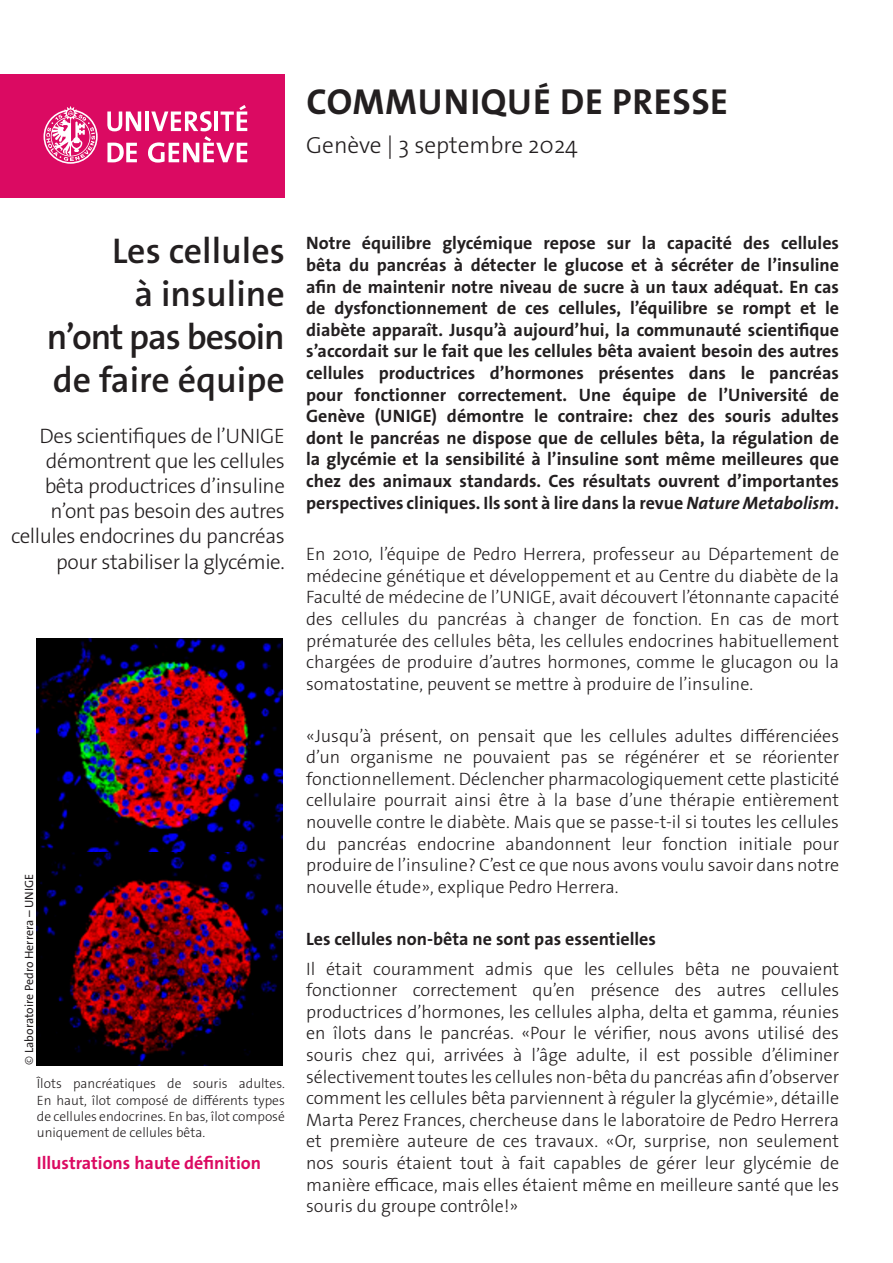
<style>
.page{position:relative;width:893px;height:1263px;background:#fff}
.page>*{position:absolute;margin:0;border:0;box-sizing:border-box;transform-origin:0 0}
._4__texte_courant{font:700 36.3px "The Sans Os F";letter-spacing:.02em;color:#231f20}
._1__grand_titre{font:600 36px/43.2px "The Sans Os F";color:#231f20;text-align:right}
._4__texte_courant-2{font:300 23.4px "The Sans Os F";color:#231f20}
._1__grand_titre-2{font:300 21px/25.2px "The Sans Os F";letter-spacing:-.02em;color:#231f20;text-align:right}
._4__texte_courant-3{font:300 18px/21.6px "The Sans Os F";color:#231f20;text-align:justify}
._4__texte_courant-4{font:700 18px/21.6px "The Sans Os F";color:#231f20;text-align:justify}
.t1{font:700 18px "The Sans Os F";color:#db0a62}
.t2{font:300 13.5px/16.2px "The Sans Os F";color:#231f20;text-align:justify}
.t3{font:12px "The Sans Os F";color:#231f20}
.s1{font-weight:300}
.s2{font-style:italic}
</style>
<div class="page">
<div style="left:0;top:74px;width:285px;height:124px;background:#db0a62"></div>
<svg style="left:44px;top:106px;width:54px;height:58px"></svg>
<svg style="left:107px;top:111px;width:34px;height:20px"></svg>
<hr style="left:145px;top:111px;width:4px;height:20px;background:#fff">
<svg style="left:107px;top:143px;width:30px;height:19px"></svg>
<svg style="left:148px;top:105px;width:99px;height:58px"></svg>
<img style="left:37px;top:639px;width:246px;height:426px">
<p class="_4__texte_courant" style="left:306px;top:78px;width:423px">COMMUNIQUÉ DE PRESSE</p>
<p class="_4__texte_courant-2" style="left:306px;top:130px;width:273px">Genève | 3 septembre 2024</p>
<p class="_1__grand_titre" style="left:47px;top:229px;width:239px">Les cellules<br>à insuline<br>n’ont pas besoin de faire équipe</p>
<p class="_1__grand_titre-2" style="left:11px;top:423px;width:275px">Des scientifiques de l’UNIGE démontrent que les cellules bêta productrices d’insuline n’ont pas besoin des autres cellules endocrines du pancréas pour stabiliser la glycémie.</p>
<p class="t3" style="left:21px;top:1064px;width:193px;rotate:-90deg"><span class="s1">©</span> Laboratoire Pedro Herrera – UNIGE</p>
<p class="t2" style="left:37px;top:1076px;width:250px">Îlots pancréatiques de souris adultes.<br>En haut, îlot composé de différents types de cellules endocrines. En bas, îlot composé uniquement de cellules bêta.</p>
<p class="t1" style="left:37px;top:1151px;width:226px">Illustrations haute définition</p>
<p class="_4__texte_courant-4" style="left:306px;top:233px;width:534px">Notre équilibre glycémique repose sur la capacité des cellules bêta du pancréas à détecter le glucose et à sécréter de l’insuline afin de maintenir notre niveau de sucre à un taux adéquat. En cas de dysfonctionnement de ces cellules, l’équilibre se rompt et le diabète apparaît. Jusqu’à aujourd’hui, la communauté scientifique s’accordait sur le fait que les cellules bêta avaient besoin des autres cellules productrices d’hormones présentes dans le pancréas pour fonctionner correctement. Une équipe de l’Université de Genève (UNIGE) démontre le contraire: chez des souris adultes dont le pancréas ne dispose que de cellules bêta, la régulation de la glycémie et la sensibilité à l’insuline sont même meilleures que chez des animaux standards. Ces résultats ouvrent d’importantes perspectives cliniques. Ils sont à lire dans la revue <span class="s2">Nature Metabolism</span>.</p>
<p class="_4__texte_courant-3" style="left:306px;top:543px;width:534px">En 2010, l’équipe de Pedro Herrera, professeur au Département de médecine génétique et développement et au Centre du diabète de la Faculté de médecine de l’UNIGE, avait découvert l’étonnante capacité des cellules du pancréas à changer de fonction. En cas de mort prématurée des cellules bêta, les cellules endocrines habituellement chargées de produire d’autres hormones, comme le glucagon ou la somatostatine, peuvent se mettre à produire de l’insuline.</p>
<p class="_4__texte_courant-3" style="left:306px;top:725px;width:534px">«Jusqu’à présent, on pensait que les cellules adultes différenciées d’un organisme ne pouvaient pas se régénérer et se réorienter fonctionnellement. Déclencher pharmacologiquement cette plasticité cellulaire pourrait ainsi être à la base d’une thérapie entièrement nouvelle contre le diabète. Mais que se passe-t-il si toutes les cellules du pancréas endocrine abandonnent leur fonction initiale pour produire de l’insuline? C’est ce que nous avons voulu savoir dans notre nouvelle étude», explique Pedro Herrera.</p>
<p class="_4__texte_courant-4" style="left:306px;top:928px;width:351px">Les cellules non-bêta ne sont pas essentielles</p>
<p class="_4__texte_courant-3" style="left:306px;top:958px;width:534px">Il était couramment admis que les cellules bêta ne pouvaient fonctionner correctement qu’en présence des autres cellules productrices d’hormones, les cellules alpha, delta et gamma, réunies en îlots dans le pancréas. «Pour le vérifier, nous avons utilisé des souris chez qui, arrivées à l’âge adulte, il est possible d’éliminer sélectivement toutes les cellules non-bêta du pancréas afin d’observer comment les cellules bêta parviennent à réguler la glycémie», détaille Marta Perez Frances, chercheuse dans le laboratoire de Pedro Herrera et première auteure de ces travaux. «Or, surprise, non seulement nos souris étaient tout à fait capables de gérer leur glycémie de manière efficace, mais elles étaient même en meilleure santé que les souris du groupe contrôle!»</p>
</div>
